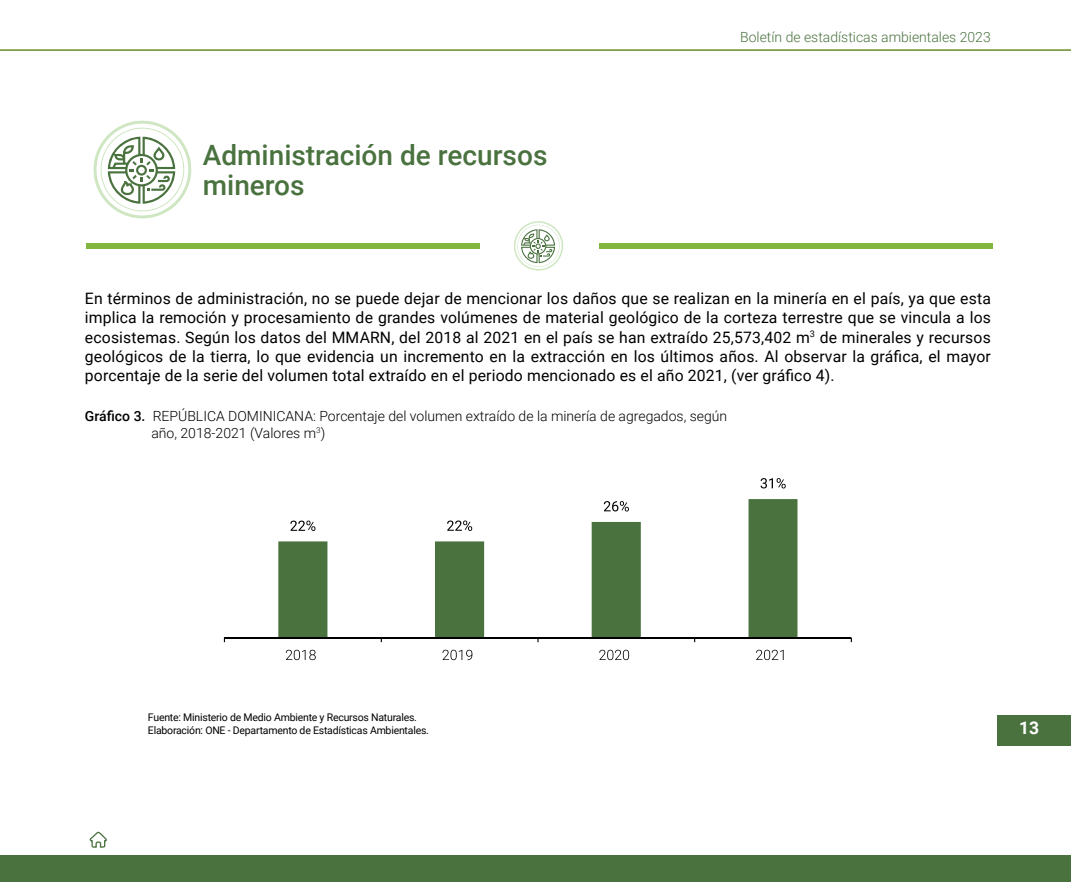
<style>
.page{position:relative;width:1071px;height:882px;background:#fff}
.page>*{position:absolute;margin:0;border:0;box-sizing:border-box;transform-origin:0 0}
.t1{font:500 28px/29.8px "Roboto";color:#4a723f}
.t2{font:700 17.5px "Roboto";color:#fff}
.t3{font:15.75px/19.2px "Roboto";letter-spacing:.01em;color:#000;text-align:justify}
.t4{font:300 14px/16.8px "Roboto";color:#000}
.t5{font:300 14px "Roboto";color:#4a723f}
.t6{font:10.5px/13.1px "Roboto";letter-spacing:-.02em;color:#000}
.s1{font-weight:500}
</style>
<div class="page">
<div style="left:998px;top:716px;width:73px;height:30px;background:#4a723f"></div>
<hr style="left:0;top:49px;width:1071px;height:2px;background:#547d08">
<div style="left:0;top:856px;width:1071px;height:26px;background:#4a723f"></div>
<svg style="left:89px;top:832px;width:18px;height:16px"></svg>
<svg style="left:278px;top:499px;width:520px;height:138px"></svg>
<hr style="left:224px;top:637px;width:627px;height:1px;background:#000">
<svg style="left:290px;top:521px;width:25px;height:10px"></svg>
<svg style="left:447px;top:521px;width:25px;height:10px"></svg>
<svg style="left:604px;top:501px;width:25px;height:10px"></svg>
<svg style="left:761px;top:478px;width:25px;height:10px"></svg>
<svg style="left:286px;top:650px;width:30px;height:10px"></svg>
<svg style="left:443px;top:650px;width:29px;height:10px"></svg>
<svg style="left:599px;top:650px;width:30px;height:10px"></svg>
<svg style="left:756px;top:650px;width:28px;height:10px"></svg>
<svg style="left:93px;top:121px;width:98px;height:97px"></svg>
<div style="left:86px;top:243px;width:394px;height:6px;background:#81b53d"></div>
<div style="left:600px;top:243px;width:393px;height:6px;background:#81b53d"></div>
<svg style="left:514px;top:221px;width:49px;height:50px"></svg>
<h1 class="t1" style="left:203px;top:139px;width:346px">Administración de recursos mineros</h1>
<p class="t5" style="left:740px;top:27px;width:252px">Boletín de estadísticas ambientales 2023</p>
<p class="t3" style="left:85px;top:288px;width:907px">En términos de administración, no se puede dejar de mencionar los daños que se realizan en la minería en el país, ya que esta implica la remoción y procesamiento de grandes volúmenes de material geológico de la corteza terrestre que se vincula a los ecosistemas. Según los datos del MMARN, del 2018 al 2021 en el país se han extraído 25,573,402 m<sup>3</sup> de minerales y recursos geológicos de la tierra, lo que evidencia un incremento en la extracción en los últimos años. Al observar la gráfica, el mayor porcentaje de la serie del volumen total extraído en el periodo mencionado es el año 2021, (ver gráfico 4).</p>
<p class="t4" style="left:151px;top:407px;width:577px;text-indent:-66px"><span class="s1">Gráfico 3.</span> REPÚBLICA DOMINICANA: Porcentaje del volumen extraído de la minería de agregados, según año, 2018-2021 (Valores m<sup>3</sup>)</p>
<p class="t6" style="left:148px;top:710px;width:283px">Fuente: Ministerio de Medio Ambiente y Recursos Naturales.<br>Elaboración: ONE - Departamento de Estadísticas Ambientales.</p>
<p class="t2" style="left:1019px;top:715px;width:22px">13</p>
</div>
